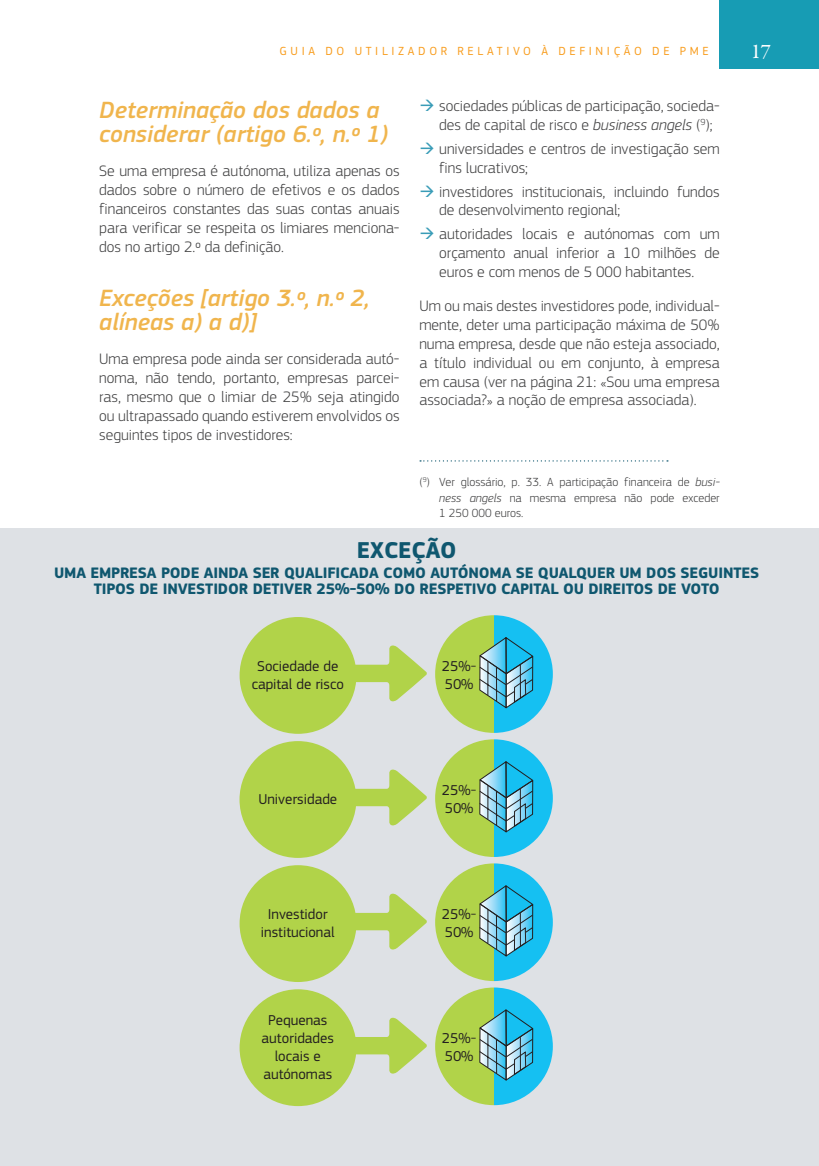
<style>
.page{position:relative;width:819px;height:1166px;background:#fff}
.page>*{position:absolute;margin:0;border:0;box-sizing:border-box;transform-origin:0 0}
.title_2_orange{font:italic 500 24.5px/24.5px "EC Square Sans Pro";color:#f0b54d}
.t1{font:700 23.8px "EC Square Sans Pro";color:#0f576f}
.t2{font:21px "Garamond Premr Pro";color:#fff}
.body{font:300 15.75px/18.9px "EC Square Sans Pro";color:#3e3e3f;text-align:justify}
.t3{font:700 15.75px/15.8px "EC Square Sans Pro";letter-spacing:-.01em;color:#0f576f;text-align:center}
.table_body_p11{font:14.88px/17.8px "EC Square Sans Pro";color:#231f20}
.footnotes{font:300 12.25px/15.8px "EC Square Sans Pro";color:#3e3e3f;text-align:justify}
.t4{font:12.25px "EC Square Sans Pro";letter-spacing:.295em;color:#f89c1c}
.s1{color:#399cb7}
.s2{font-style:italic}
</style>
<div class="page">
<div style="left:719px;top:0;width:100px;height:68px;background:#179cb4"></div>
<div style="left:0;top:529px;width:819px;height:637px;background:#dee1e5"></div>
<svg style="left:420px;top:460px;width:248px;height:1px"></svg>
<div style="left:239px;top:617px;width:117px;height:117px;background:#b1d349;border-radius:50%"></div>
<svg style="left:348px;top:645px;width:79px;height:56px"></svg>
<div style="left:239px;top:741px;width:117px;height:117px;background:#b1d349;border-radius:50%"></div>
<svg style="left:435px;top:615px;width:118px;height:118px"></svg>
<svg style="left:348px;top:769px;width:79px;height:56px"></svg>
<svg style="left:435px;top:739px;width:118px;height:118px"></svg>
<div style="left:239px;top:865px;width:117px;height:117px;background:#b1d349;border-radius:50%"></div>
<svg style="left:348px;top:893px;width:79px;height:56px"></svg>
<svg style="left:435px;top:863px;width:118px;height:118px"></svg>
<div style="left:239px;top:989px;width:117px;height:117px;background:#b1d349;border-radius:50%"></div>
<svg style="left:348px;top:1017px;width:79px;height:57px"></svg>
<svg style="left:435px;top:987px;width:118px;height:118px"></svg>
<p class="t4" style="left:279px;top:44px;width:20px">G uia</p>
<p class="t4" style="left:325px;top:44px;width:38px">do utili</p>
<p class="t4" style="left:398px;top:44px;width:69px">zad or relati</p>
<p class="t4" style="left:513px;top:44px;width:55px">v o à defini</p>
<p class="t4" style="left:613px;top:44px;width:48px">ção de</p>
<p class="t4" style="left:679px;top:44px;width:30px">PME</p>
<h3 class="t2" style="left:750px;top:39px;width:22px">17</h3>
<p class="title_2_orange" style="left:99px;top:98px;width:290px">Determinação dos dados a considerar (artigo 6.º, n.º 1)</p>
<p class="body" style="left:99px;top:161px;width:302px">Se uma empresa é autónoma, utiliza apenas os dados sobre o número de efetivos e os dados financeiros constantes das suas contas anuais para verificar se respeita os limiares menciona‑ dos no artigo 2.º da definição.</p>
<p class="title_2_orange" style="left:99px;top:286px;width:272px">Exceções [artigo 3.º, n.º 2, alíneas a) a d)]</p>
<p class="body" style="left:99px;top:349px;width:302px">Uma empresa pode ainda ser considerada autó‑ noma, não tendo, portanto, empresas parcei‑ ras, mesmo que o limiar de 25% seja atingido ou ultrapassado quando estiverem envolvidos os seguintes tipos de investidores:</p>
<p class="body" style="left:439px;top:96px;width:282px;text-indent:-20px"><span class="s1">→</span> sociedades públicas de participação, socieda‑ des de capital de risco e <span class="s2">business angels</span> (<sup>9</sup>);</p>
<p class="body" style="left:439px;top:139px;width:282px;text-indent:-20px"><span class="s1">→</span> universidades e centros de investigação sem fins lucrativos;</p>
<p class="body" style="left:439px;top:182px;width:282px;text-indent:-20px"><span class="s1">→</span> investidores institucionais, incluindo fundos de desenvolvimento regional;</p>
<p class="body" style="left:439px;top:225px;width:282px;text-indent:-20px"><span class="s1">→</span> autoridades locais e autónomas com um orçamento anual inferior a 10 milhões de euros e com menos de 5 000 habitantes.</p>
<p class="body" style="left:419px;top:296px;width:302px">Um ou mais destes investidores pode, individual‑ mente, deter uma participação máxima de 50% numa empresa, desde que não esteja associado, a título individual ou em conjunto, à empresa em causa (ver na página 21: «Sou uma empresa associada?» a noção de empresa associada).</p>
<p class="footnotes" style="left:439px;top:474px;width:282px;text-indent:-20px">(<sup>9</sup>) Ver glossário, p. 33. A participação financeira de <span class="s2">busi‑ ness angels</span> na mesma empresa não pode exceder 1 250 000 euros.</p>
<p class="t1" style="left:357px;top:535px;width:101px">EXCEÇÃO</p>
<p class="t3" style="left:54px;top:566px;width:706px">UMA EMPRESA PODE AINDA SER QUALIFICADA COMO AUTÓNOMA SE QUALQUER UM DOS SEGUINTES<br>TIPOS DE INVESTIDOR DETIVER 25%-50% DO RESPETIVO CAPITAL OU DIREITOS DE VOTO</p>
<p class="table_body_p11" style="left:252px;top:657px;width:94px;text-align:center">Sociedade de capital de risco</p>
<p class="table_body_p11" style="left:442px;top:657px;width:36px">25%-<br>50%</p>
<p class="table_body_p11" style="left:258px;top:790px;width:80px">Universidade</p>
<p class="table_body_p11" style="left:442px;top:781px;width:36px">25%-<br>50%</p>
<p class="table_body_p11" style="left:261px;top:905px;width:75px;text-align:center">Investidor institucional</p>
<p class="table_body_p11" style="left:442px;top:905px;width:36px">25%-<br>50%</p>
<p class="table_body_p11" style="left:261px;top:1011px;width:74px;text-align:center">Pequenas autoridades locais e autónomas</p>
<p class="table_body_p11" style="left:442px;top:1029px;width:36px">25%-<br>50%</p>
</div>
